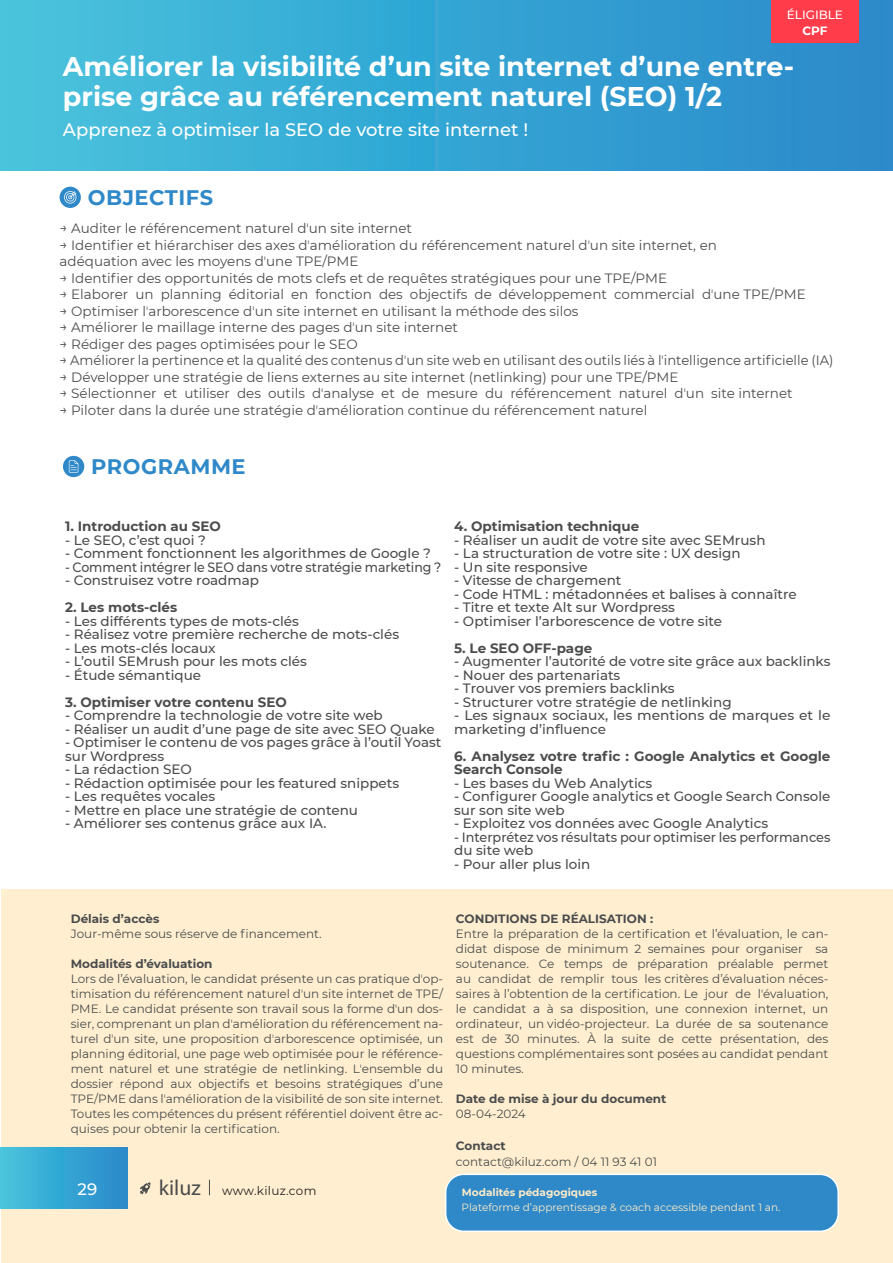
<style>
.page{position:relative;width:893px;height:1263px;background:#fff}
.page>*{position:absolute;margin:0;border:0;box-sizing:border-box;transform-origin:0 0}
.t1{font:700 27px/30px "Montserrat";color:#fff}
.t2{font:700 21px "Montserrat";letter-spacing:.025em;color:#2f89c9}
.t3{font:500 18px "Montserrat";color:#fff}
.t4{font:500 16.5px "Montserrat";color:#fff}
.t5{font:500 13.5px/13.5px "Montserrat";color:#4b4c4d}
.t6{font:13.5px "Montserrat";color:#4b4c4d}
.t7{font:700 13.5px/13.5px "Montserrat";color:#4b4c4d}
.t8{font:500 13.5px/13.5px "Montserrat";color:#4b4c4d;scale:.95 1}
.t9{font:500 13.5px "Montserrat";color:#4b4c4d;scale:.93 1}
.t10{font:12px/15px "Montserrat";color:#4b4c4d;text-align:justify}
.t11{font:700 12px "Montserrat";color:#4b4c4d}
.t12{font:12px "Montserrat";letter-spacing:.025em;color:#231f20}
.t13{font:500 12px "Montserrat";color:#fff}
.t14{font:700 12px "Montserrat";color:#fff}
.t15{font:10.5px "Montserrat";color:#fdebc8}
.t16{font:700 10.5px "Montserrat";color:#fdebc8}
.s1{font-family:"Myriad Pro";font-size:21.75px;color:#4b4c4d}
</style>
<div class="page">
<div style="left:1px;top:889px;width:892px;height:374px;background:#ffefd0"></div>
<div style="left:0;top:0;width:893px;height:170px;background:linear-gradient(to right,#45c3dd,#2989ca)"></div>
<div style="left:446px;top:1174px;width:392px;height:57px;background:#2f89c9;border-radius:18px"></div>
<div style="left:445px;top:1173px;width:394px;height:59px;border:2px solid #fff;border-radius:18px"></div>
<div style="left:771px;top:0;width:87px;height:43px;background:#ff3d4a"></div>
<div style="left:60px;top:187px;width:21px;height:21px;background:#2f89c9;border-radius:50%"></div>
<svg style="left:64px;top:191px;width:12px;height:13px"></svg>
<div style="left:63px;top:456px;width:21px;height:21px;background:#2f89c9;border-radius:50%"></div>
<svg style="left:69px;top:460px;width:9px;height:13px"></svg>
<div style="left:0;top:1147px;width:128px;height:62px;background:linear-gradient(to right,#46c4dd,#2889ca)"></div>
<svg style="left:140px;top:1182px;width:11px;height:12px"></svg>
<svg style="left:209px;top:1180px;width:1px;height:15px"></svg>
<p class="t13" style="left:787px;top:6px;width:58px">ÉLIGIBLE</p>
<p class="t14" style="left:802px;top:22px;width:27px">CPF</p>
<p class="t1" style="left:63px;top:50px;width:733px">Améliorer la visibilité d’un site internet d’une entre&shy;prise grâce au référencement naturel (SEO) 1/2</p>
<p class="t3" style="left:63px;top:117px;width:467px">Apprenez à optimiser la SEO de votre site internet !</p>
<p class="t2" style="left:88px;top:182px;width:127px">OBJECTIFS</p>
<p class="t6" style="left:60px;top:219px;width:354px">→ Auditer le référencement naturel dʼun site internet</p>
<p class="t6" style="left:60px;top:236px;width:659px">→ Identifier et hiérarchiser des axes dʼamélioration du référencement naturel dʼun site internet, en</p>
<p class="t6" style="left:60px;top:252px;width:300px">adéquation avec les moyens dʼune TPE/PME</p>
<p class="t6" style="left:60px;top:269px;width:609px">→ Identifier des opportunités de mots clefs et de requêtes stratégiques pour une TPE/PME</p>
<p class="t6" style="left:60px;top:285px;width:748px">→ Elaborer un planning éditorial en fonction des objectifs de développement commercial dʼune TPE/PME</p>
<p class="t6" style="left:60px;top:302px;width:520px">→ Optimiser lʼarborescence dʼun site internet en utilisant la méthode des silos</p>
<p class="t6" style="left:60px;top:318px;width:400px">→ Améliorer le maillage interne des pages dʼun site internet</p>
<p class="t6" style="left:60px;top:335px;width:300px">→ Rédiger des pages optimisées pour le SEO</p>
<p class="t6" style="left:60px;top:351px;width:775px">→ Améliorer la pertinence et la qualité des contenus dʼun site web en utilisant des outils liés à lʼintelligence artificielle (IA)</p>
<p class="t6" style="left:60px;top:368px;width:620px">→ Développer une stratégie de liens externes au site internet (netlinking) pour une TPE/PME</p>
<p class="t6" style="left:60px;top:384px;width:735px">→ Sélectionner et utiliser des outils dʼanalyse et de mesure du référencement naturel dʼun site internet</p>
<p class="t6" style="left:60px;top:401px;width:589px">→ Piloter dans la durée une stratégie dʼamélioration continue du référencement naturel</p>
<p class="t2" style="left:91px;top:451px;width:156px">PROGRAMME</p>
<p class="t7" style="left:65px;top:519px;width:157px">1. Introduction au SEO</p>
<p class="t5" style="left:65px;top:532px;width:142px">- Le SEO, c’est quoi ?</p>
<p class="t5" style="left:65px;top:546px;width:367px">- Comment fonctionnent les algorithmes de Google ?</p>
<p class="t9" style="left:65px;top:557px;width:406px">- Comment intégrer le SEO dans votre stratégie marketing ?</p>
<p class="t5" style="left:65px;top:573px;width:195px">- Construisez votre roadmap</p>
<p class="t7" style="left:65px;top:600px;width:114px">2. Les mots-clés</p>
<p class="t5" style="left:65px;top:613px;width:235px">- Les différents types de mots-clés</p>
<p class="t5" style="left:65px;top:627px;width:335px">- Réalisez votre première recherche de mots-clés</p>
<p class="t5" style="left:65px;top:640px;width:152px">- Les mots-clés locaux</p>
<p class="t5" style="left:65px;top:654px;width:243px">- L’outil SEMrush pour les mots clés</p>
<p class="t5" style="left:65px;top:667px;width:138px">- Étude sémantique</p>
<p class="t7" style="left:65px;top:694px;width:223px">3. Optimiser votre contenu SEO</p>
<p class="t5" style="left:65px;top:708px;width:319px">- Comprendre la technologie de votre site web</p>
<p class="t5" style="left:65px;top:721px;width:371px">- Réaliser un audit d’une page de site avec SEO Quake</p>
<p class="t5" style="left:65px;top:735px;width:378px">- Optimiser le contenu de vos pages grâce à l’outil Yoast sur Wordpress</p>
<p class="t5" style="left:65px;top:762px;width:128px">- La rédaction SEO</p>
<p class="t5" style="left:65px;top:775px;width:336px">- Rédaction optimisée pour les featured snippets</p>
<p class="t5" style="left:65px;top:789px;width:152px">- Les requêtes vocales</p>
<p class="t5" style="left:65px;top:802px;width:295px">- Mettre en place une stratégie de contenu</p>
<p class="t5" style="left:65px;top:816px;width:263px">- Améliorer ses contenus grâce aux IA.</p>
<p class="t7" style="left:454px;top:519px;width:187px">4. Optimisation technique</p>
<p class="t5" style="left:454px;top:532px;width:313px">- Réaliser un audit de votre site avec SEMrush</p>
<p class="t5" style="left:454px;top:546px;width:288px">- La structuration de votre site : UX design</p>
<p class="t5" style="left:454px;top:559px;width:135px">- Un site responsive</p>
<p class="t5" style="left:454px;top:573px;width:169px">- Vitesse de chargement</p>
<p class="t5" style="left:454px;top:586px;width:344px">- Code HTML : métadonnées et balises à connaître</p>
<p class="t5" style="left:454px;top:600px;width:222px">- Titre et texte Alt sur Wordpress</p>
<p class="t5" style="left:454px;top:613px;width:269px">- Optimiser l’arborescence de votre site</p>
<p class="t7" style="left:454px;top:640px;width:140px">5. Le SEO OFF-page</p>
<p class="t5" style="left:454px;top:654px;width:378px">- Augmenter l’autorité de votre site grâce aux backlinks</p>
<p class="t5" style="left:454px;top:667px;width:168px">- Nouer des partenariats</p>
<p class="t5" style="left:454px;top:681px;width:222px">- Trouver vos premiers backlinks</p>
<p class="t5" style="left:454px;top:694px;width:279px">- Structurer votre stratégie de netlinking</p>
<p class="t5" style="left:454px;top:708px;width:378px">- Les signaux sociaux, les mentions de marques et le marketing d’influence</p>
<p class="t7" style="left:454px;top:748px;width:378px">6. Analysez votre trafic : Google Analytics et Google<br>Search Console</p>
<p class="t5" style="left:454px;top:775px;width:200px">- Les bases du Web Analytics</p>
<p class="t5" style="left:454px;top:789px;width:378px">- Configurer Google analytics et Google Search Console sur son site web</p>
<p class="t5" style="left:454px;top:816px;width:316px">- Exploitez vos données avec Google Analytics</p>
<p class="t8" style="left:454px;top:829px;width:398px">- Interprétez vos résultats pour optimiser les performances du site web</p>
<p class="t5" style="left:454px;top:856px;width:138px">- Pour aller plus loin</p>
<p class="t11" style="left:71px;top:910px;width:90px">Délais d’accès</p>
<p class="t10" style="left:71px;top:926px;width:252px">Jour-même sous réserve de financement.</p>
<p class="t11" style="left:71px;top:955px;width:143px">Modalités d’évaluation</p>
<p class="t10" style="left:71px;top:971px;width:374px">Lors de l’évaluation, le candidat présente un cas pratique dʼop&shy;timisation du référencement naturel dʼun site internet de TPE/ PME. Le candidat présente son travail sous la forme dʼun dos&shy;sier, comprenant un plan dʼamélioration du référencement na&shy;turel dʼun site, une proposition dʼarborescence optimisée, un planning éditorial, une page web optimisée pour le référence&shy;ment naturel et une stratégie de netlinking. Lʼensemble du dossier répond aux objectifs et besoins stratégiques d’une TPE/PME dans lʼamélioration de la visibilité de son site internet.</p>
<p class="t10" style="left:71px;top:1106px;width:374px">Toutes les compétences du présent référentiel doivent être ac&shy;quises pour obtenir la certification.</p>
<p class="t4" style="left:77px;top:1178px;width:22px">29</p>
<p class="t12" style="left:159px;top:1183px;width:159px"><span class="s1">kiluz</span> www.kiluz.com</p>
<p class="t11" style="left:456px;top:910px;width:199px">CONDITIONS DE RÉALISATION :</p>
<p class="t10" style="left:456px;top:926px;width:374px">Entre la préparation de la certification et l’évaluation, le can&shy;didat dispose de minimum 2 semaines pour organiser sa soutenance. Ce temps de préparation préalable permet au candidat de remplir tous les critères d’évaluation néces&shy;saires à l’obtention de la certification. Le jour de lʼévaluation, le candidat a à sa disposition, une connexion internet, un ordinateur, un vidéo-projecteur. La durée de sa soutenance est de 30 minutes. À la suite de cette présentation, des questions complémentaires sont posées au candidat pendant 10 minutes.</p>
<p class="t11" style="left:456px;top:1090px;width:212px">Date de mise à jour du document</p>
<p class="t10" style="left:456px;top:1106px;width:71px">08-04-2024</p>
<p class="t11" style="left:456px;top:1137px;width:51px">Contact</p>
<p class="t10" style="left:456px;top:1154px;width:203px">contact@kiluz.com / 04 11 93 41 01</p>
<p class="t16" style="left:462px;top:1185px;width:137px">Modalités pédagogiques</p>
<p class="t15" style="left:461px;top:1200px;width:320px">Plateforme d’apprentissage &amp; coach accessible pendant 1 an.</p>
</div>
